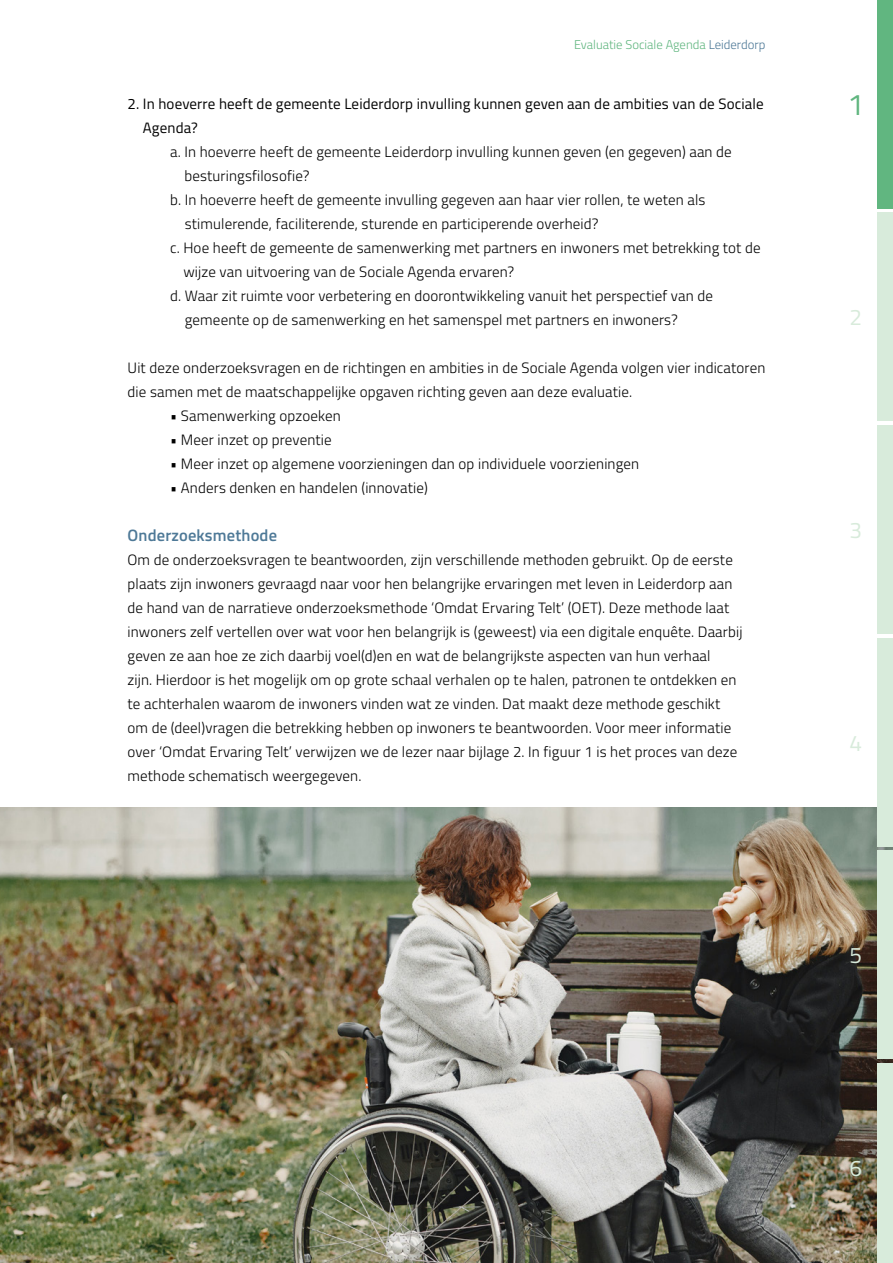
<style>
.page{position:relative;width:893px;height:1263px;background:#fff}
.page>*{position:absolute;margin:0;border:0;box-sizing:border-box;transform-origin:0 0}
.t1{font:30px "Titillium";color:#61b680}
.t2{font:22.5px "Titillium";color:#d8ebdb}
.t3{font:600 16.5px "Titillium";letter-spacing:.01em;color:#4e7997}
.t4{font:300 15px/24px "Titillium";letter-spacing:.01em;color:#000}
.t5{font:15px/24px "Titillium";letter-spacing:.01em;color:#000}
.t6{font:300 12.75px "Titillium";color:#61b680}
.s1{color:#4e7997}
</style>
<div class="page">
<img style="left:0;top:807px;width:893px;height:456px">
<div style="left:877px;top:0;width:16px;height:208px;background:#61b680"></div>
<div style="left:877px;top:213px;width:16px;height:208px;background:#d8ebdb"></div>
<div style="left:877px;top:425px;width:16px;height:209px;background:#d8ebdb"></div>
<div style="left:877px;top:638px;width:16px;height:208px;background:#d8ebdb"></div>
<div style="left:877px;top:850px;width:16px;height:209px;background:#d8ebdb"></div>
<div style="left:877px;top:1063px;width:16px;height:200px;background:#d8ebdb"></div>
<p class="t6" style="left:574px;top:35px;width:193px">Evaluatie Sociale Agenda <span class="s1">Leiderdorp</span></p>
<p class="t5" style="left:143px;top:91px;width:622px;text-indent:-15px">2. In hoeverre heeft de gemeente Leiderdorp invulling kunnen geven aan de ambities van de Sociale<br>Agenda?</p>
<p class="t4" style="left:170px;top:139px;width:563px">a. In hoeverre heeft de gemeente Leiderdorp invulling kunnen geven (en gegeven) aan de</p>
<p class="t4" style="left:184px;top:163px;width:127px">besturingsfilosofie?</p>
<p class="t4" style="left:170px;top:187px;width:537px">b. In hoeverre heeft de gemeente invulling gegeven aan haar vier rollen, te weten als</p>
<p class="t4" style="left:185px;top:211px;width:415px">stimulerende, faciliterende, sturende en participerende overheid?</p>
<p class="t4" style="left:170px;top:235px;width:592px">c. Hoe heeft de gemeente de samenwerking met partners en inwoners met betrekking tot de</p>
<p class="t4" style="left:183px;top:259px;width:332px">wijze van uitvoering van de Sociale Agenda ervaren?</p>
<p class="t4" style="left:170px;top:283px;width:544px">d. Waar zit ruimte voor verbetering en doorontwikkeling vanuit het perspectief van de</p>
<p class="t4" style="left:185px;top:307px;width:495px">gemeente op de samenwerking en het samenspel met partners en inwoners?</p>
<p class="t4" style="left:128px;top:355px;width:639px">Uit deze onderzoeksvragen en de richtingen en ambities in de Sociale Agenda volgen vier indicatoren die samen met de maatschappelijke opgaven richting geven aan deze evaluatie.</p>
<p class="t4" style="left:170px;top:403px;width:172px">• Samenwerking opzoeken</p>
<p class="t4" style="left:170px;top:427px;width:163px">• Meer inzet op preventie</p>
<p class="t4" style="left:170px;top:451px;width:471px">• Meer inzet op algemene voorzieningen dan op individuele voorzieningen</p>
<p class="t4" style="left:170px;top:475px;width:259px">• Anders denken en handelen (innovatie)</p>
<p class="t3" style="left:128px;top:523px;width:151px">Onderzoeksmethode</p>
<p class="t4" style="left:128px;top:547px;width:616px">Om de onderzoeksvragen te beantwoorden, zijn verschillende methoden gebruikt. Op de eerste plaats zijn inwoners gevraagd naar voor hen belangrijke ervaringen met leven in Leiderdorp aan de hand van de narratieve onderzoeksmethode ‘Omdat Ervaring Telt’ (OET). Deze methode laat inwoners zelf vertellen over wat voor hen belangrijk is (geweest) via een digitale enquête. Daarbij geven ze aan hoe ze zich daarbij voel(d)en en wat de belangrijkste aspecten van hun verhaal<br>zijn. Hierdoor is het mogelijk om op grote schaal verhalen op te halen, patronen te ontdekken en te achterhalen waarom de inwoners vinden wat ze vinden. Dat maakt deze methode geschikt om de (deel)vragen die betrekking hebben op inwoners te beantwoorden. Voor meer informatie over ‘Omdat Ervaring Telt’ verwijzen we de lezer naar bijlage 2. In figuur 1 is het proces van deze methode schematisch weergegeven.</p>
<h1 class="t1" style="left:847px;top:83px;width:18px">1</h1>
<h2 class="t2" style="left:849px;top:301px;width:14px">2</h2>
<h2 class="t2" style="left:849px;top:513px;width:14px">3</h2>
<h2 class="t2" style="left:849px;top:726px;width:14px">4</h2>
<h2 class="t2" style="left:849px;top:939px;width:14px">5</h2>
<h2 class="t2" style="left:849px;top:1151px;width:14px">6</h2>
</div>
